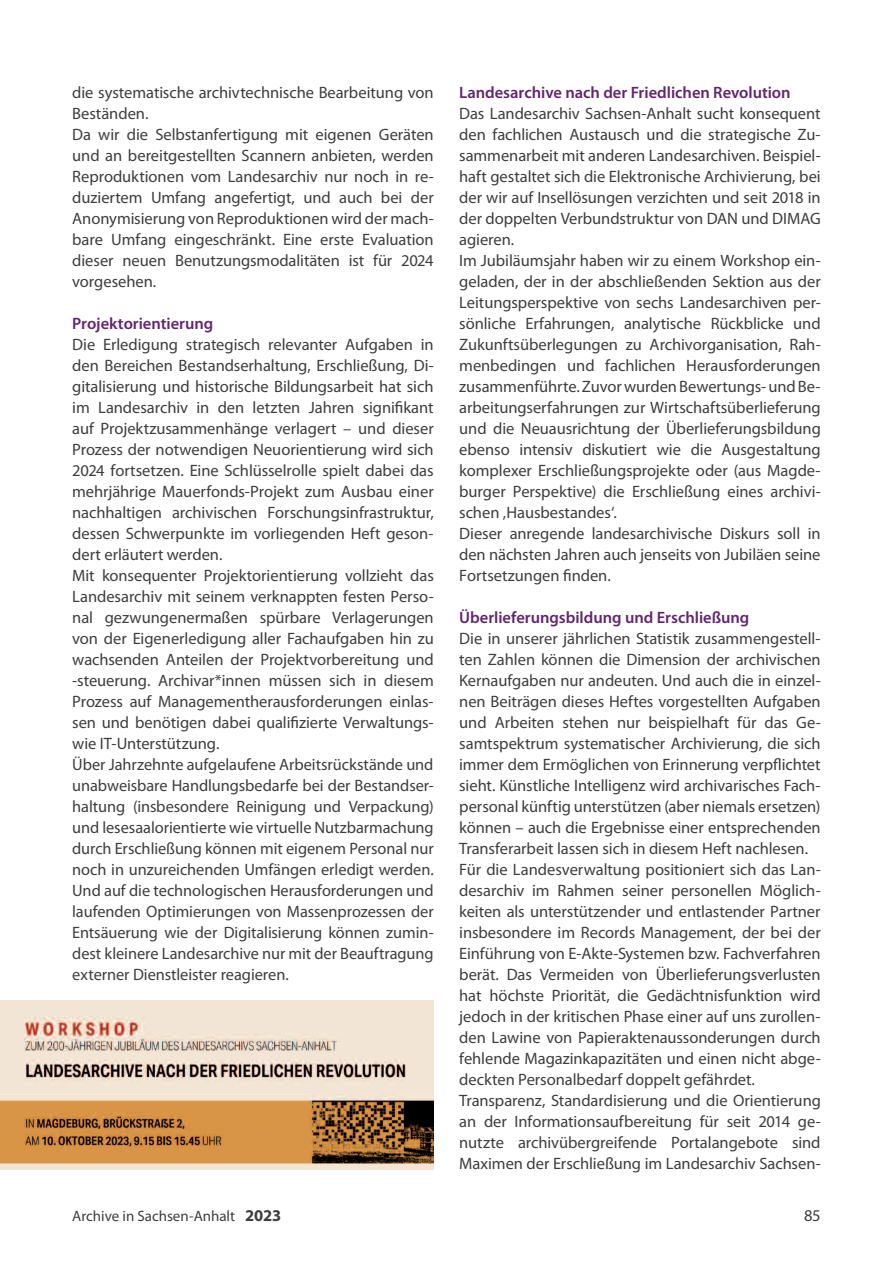
<style>
.page{position:relative;width:893px;height:1263px;background:#fff}
.page>*{position:absolute;margin:0;border:0;box-sizing:border-box;transform-origin:0 0}
.t1{font:16.5px/21px "Myriad Pro";letter-spacing:-.005em;color:#3e3e3f}
.t2{font:600 16.5px "Myriad Pro";color:#612570}
.t3{font:15px "Myriad Pro";color:#3e3e3f}
.s1{font-weight:700;font-size:16.5px}
</style>
<div class="page">
<img style="left:0;top:1001px;width:434px;height:168px">
<p class="t1" style="left:72px;top:83px;width:363px">die systematische archivtechnische Bearbeitung von Beständen.<br>Da wir die Selbstanfertigung mit eigenen Geräten und an bereitgestellten Scannern anbieten, werden Reproduktionen vom Landesarchiv nur noch in re&shy;duziertem Umfang angefertigt, und auch bei der Anonymisierung von Reproduktionen wird der mach&shy;bare Umfang eingeschränkt. Eine erste Evaluation dieser neuen Benutzungsmodalitäten ist für 2024 vorgesehen.</p>
<p class="t2" style="left:72px;top:317px;width:143px">Projektorientierung</p>
<p class="t1" style="left:72px;top:335px;width:363px">Die Erledigung strategisch relevanter Aufgaben in den Bereichen Bestandserhaltung, Erschließung, Di&shy;gitalisierung und historische Bildungsarbeit hat sich im Landesarchiv in den letzten Jahren signifikant auf Projektzusammenhänge verlagert – und dieser Prozess der notwendigen Neuorientierung wird sich 2024 fortsetzen. Eine Schlüsselrolle spielt dabei das mehrjährige Mauerfonds-Projekt zum Ausbau einer nachhaltigen archivischen Forschungsinfrastruktur, dessen Schwerpunkte im vorliegenden Heft geson&shy;dert erläutert werden.<br>Mit konsequenter Projektorientierung vollzieht das Landesarchiv mit seinem verknappten festen Perso&shy;nal gezwungenermaßen spürbare Verlagerungen von der Eigenerledigung aller Fachaufgaben hin zu wachsenden Anteilen der Projektvorbereitung und -steuerung. Archivar*innen müssen sich in diesem Prozess auf Managementherausforderungen einlas&shy;sen und benötigen dabei qualifizierte Verwaltungs&shy;wie IT-Unterstützung.<br>Über Jahrzehnte aufgelaufene Arbeitsrückstände und unabweisbare Handlungsbedarfe bei der Bestandser&shy;haltung (insbesondere Reinigung und Verpackung) und lesesaalorientierte wie virtuelle Nutzbarmachung durch Erschließung können mit eigenem Personal nur noch in unzureichenden Umfängen erledigt werden.<br>Und auf die technologischen Herausforderungen und laufenden Optimierungen von Massenprozessen der Entsäuerung wie der Digitalisierung können zumin&shy;dest kleinere Landesarchive nur mit der Beauftragung externer Dienstleister reagieren.</p>
<p class="t2" style="left:459px;top:86px;width:333px">Landesarchive nach der Friedlichen Revolution</p>
<p class="t1" style="left:459px;top:104px;width:363px">Das Landesarchiv Sachsen-Anhalt sucht konsequent den fachlichen Austausch und die strategische Zu&shy;sammenarbeit mit anderen Landesarchiven. Beispiel&shy;haft gestaltet sich die Elektronische Archivierung, bei der wir auf Insellösungen verzichten und seit 2018 in der doppelten Verbundstruktur von DAN und DIMAG agieren.<br>Im Jubiläumsjahr haben wir zu einem Workshop ein&shy;geladen, der in der abschließenden Sektion aus der Leitungsperspektive von sechs Landesarchiven per&shy;sönliche Erfahrungen, analytische Rückblicke und Zukunftsüberlegungen zu Archivorganisation, Rah&shy;menbedingen und fachlichen Herausforderungen zusammenführte. Zuvor wurden Bewertungs- und Be&shy;arbeitungserfahrungen zur Wirtschaftsüberlieferung und die Neuausrichtung der Überlieferungsbildung ebenso intensiv diskutiert wie die Ausgestaltung komplexer Erschließungsprojekte oder (aus Magde&shy;burger Perspektive) die Erschließung eines archivi&shy;schen ‚Hausbestandes‘.<br>Dieser anregende landesarchivische Diskurs soll in den nächsten Jahren auch jenseits von Jubiläen seine Fortsetzungen finden.</p>
<p class="t2" style="left:459px;top:611px;width:291px">Überlieferungsbildung und Erschließung</p>
<p class="t1" style="left:459px;top:629px;width:363px">Die in unserer jährlichen Statistik zusammengestell&shy;ten Zahlen können die Dimension der archivischen Kernaufgaben nur andeuten. Und auch die in einzel&shy;nen Beiträgen dieses Heftes vorgestellten Aufgaben und Arbeiten stehen nur beispielhaft für das Ge&shy;samtspektrum systematischer Archivierung, die sich immer dem Ermöglichen von Erinnerung verpflichtet sieht. Künstliche Intelligenz wird archivarisches Fach&shy;personal künftig unterstützen (aber niemals ersetzen) können – auch die Ergebnisse einer entsprechenden Transferarbeit lassen sich in diesem Heft nachlesen.<br>Für die Landesverwaltung positioniert sich das Lan&shy;desarchiv im Rahmen seiner personellen Möglich&shy;keiten als unterstützender und entlastender Partner insbesondere im Records Management, der bei der Einführung von E-Akte-Systemen bzw. Fachverfahren berät. Das Vermeiden von Überlieferungsverlusten hat höchste Priorität, die Gedächtnisfunktion wird jedoch in der kritischen Phase einer auf uns zurollen&shy;den Lawine von Papieraktenaussonderungen durch fehlende Magazinkapazitäten und einen nicht abge&shy;deckten Personalbedarf doppelt gefährdet.<br>Transparenz, Standardisierung und die Orientierung an der Informationsaufbereitung für seit 2014 ge&shy;nutzte archivübergreifende Portalangebote sind Maximen der Erschließung im Landesarchiv Sachsen-</p>
<p class="t3" style="left:72px;top:1211px;width:211px">Archive in Sachsen-Anhalt <span class="s1">2023</span></p>
<p class="t1" style="left:804px;top:1206px;width:18px">85</p>
</div>
